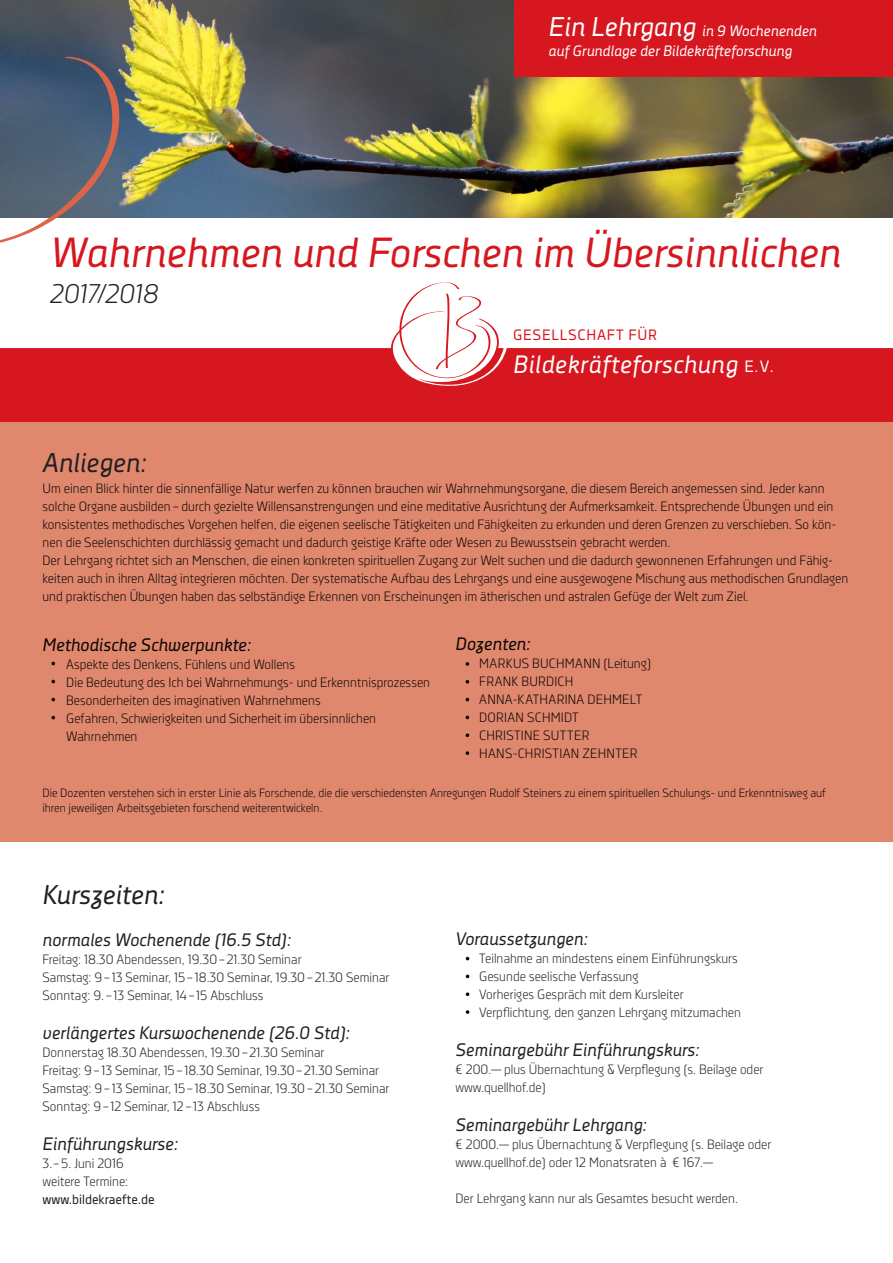
<style>
.page{position:relative;width:893px;height:1263px;background:#fff}
.page>*{position:absolute;margin:0;border:0;box-sizing:border-box;transform-origin:0 0}
.t1{font:italic 42px "Decima Nova";color:#d7171f}
.t2{font:italic 27px "Decima Nova";color:#231f20}
.t3{font:italic 27px "Decima Nova Lt";color:#231f20}
.t4{font:italic 25.05px "Decima Nova";letter-spacing:.02em;color:#fff}
.t5{font:italic 18px "Decima Nova";color:#231f20}
.t6{font:italic 18px "Decima Nova";color:#080302}
.t7{font:italic 15px "Decima Nova";color:#fff}
.t8{font:15px "Decima Nova";letter-spacing:.05em;color:#d7171f}
.t9{font:13.5px/18px "Decima Nova Lt";color:#080302}
.t10{font:13.5px "Decima Nova Lt";color:#231f20}
.t11{font:13.5px "Decima Nova";color:#231f20}
.t12{font:12px/15px "Decima Nova Lt";color:#080302}
.s1{font-size:27px}
.s2{font-style:normal;font-size:16.35px}
</style>
<div class="page">
<img style="left:121px;top:0;width:772px;height:218px">
<svg style="left:0;top:336px;width:893px;height:87px;background:#dc363d"></svg>
<svg style="left:395px;top:282px;width:109px;height:103px"></svg>
<div style="left:514px;top:0;width:379px;height:76px;background:#d7171f"></div>
<svg style="left:0;top:0;width:121px;height:243px;background:#616a7a"></svg>
<div style="left:0;top:423px;width:893px;height:419px;background:#df886e"></div>
<svg style="left:51px;top:662px;width:4px;height:3px"></svg>
<svg style="left:51px;top:716px;width:4px;height:3px"></svg>
<svg style="left:51px;top:698px;width:4px;height:3px"></svg>
<svg style="left:51px;top:680px;width:4px;height:3px"></svg>
<svg style="left:466px;top:662px;width:3px;height:4px"></svg>
<svg style="left:466px;top:733px;width:3px;height:4px"></svg>
<svg style="left:466px;top:751px;width:3px;height:4px"></svg>
<svg style="left:466px;top:1010px;width:3px;height:4px"></svg>
<svg style="left:466px;top:992px;width:3px;height:4px"></svg>
<svg style="left:466px;top:974px;width:3px;height:4px"></svg>
<p class="t7" style="left:549px;top:23px;width:270px"><span class="s1">Ein Lehrgang</span> in 9 Wochenenden</p>
<p class="t7" style="left:549px;top:42px;width:245px">auf Grundlage der Bildekräfteforschung</p>
<p class="t1" style="left:50px;top:229px;width:792px">Wahrnehmen und Forschen im Übersinnlichen</p>
<p class="t3" style="left:50px;top:278px;width:110px">2017/2018</p>
<p class="t8" style="left:513px;top:326px;width:146px">Gesellschaft für</p>
<p class="t4" style="left:513px;top:350px;width:262px">Bildekräfteforschung <span class="s2">e. v.</span></p>
<p class="t2" style="left:43px;top:447px;width:106px">Anliegen:</p>
<p class="t9" style="left:43px;top:479px;width:795px">Um einen Blick hinter die sinnenfällige Natur werfen zu können brauchen wir Wahrnehmungsorgane, die diesem Bereich angemessen sind. Jeder kann solche Organe ausbilden – durch gezielte Willensanstrengungen und eine meditative Ausrichtung der Aufmerksamkeit. Entsprechende Übungen und ein konsistentes methodisches Vorgehen helfen, die eigenen seelische Tätigkeiten und Fähigkeiten zu erkunden und deren Grenzen zu verschieben. So kön&shy;nen die Seelenschichten durchlässig gemacht und dadurch geistige Kräfte oder Wesen zu Bewusstsein gebracht werden.</p>
<p class="t9" style="left:43px;top:551px;width:807px">Der Lehrgang richtet sich an Menschen, die einen konkreten spirituellen Zugang zur Welt suchen und die dadurch gewonnenen Erfahrungen und Fähig&shy;keiten auch in ihren Alltag integrieren möchten. Der systematische Aufbau des Lehrgangs und eine ausgewogene Mischung aus methodischen Grundlagen und praktischen Übungen haben das selbständige Erkennen von Erscheinungen im ätherischen und astralen Gefüge der Welt zum Ziel.</p>
<p class="t6" style="left:43px;top:634px;width:210px">Methodische Schwerpunkte:</p>
<p class="t9" style="left:66px;top:655px;width:231px">Aspekte des Denkens, Fühlens und Wollens</p>
<p class="t9" style="left:66px;top:673px;width:366px">Die Bedeutung des Ich bei Wahrnehmungs- und Erkenntnisprozessen</p>
<p class="t9" style="left:66px;top:691px;width:256px">Besonderheiten des imaginativen Wahrnehmens</p>
<p class="t9" style="left:66px;top:709px;width:311px">Gefahren, Schwierigkeiten und Sicherheit im übersinnlichen<br>Wahrnehmen</p>
<p class="t6" style="left:455px;top:634px;width:77px">Dozenten:</p>
<p class="t9" style="left:479px;top:655px;width:20px">Markus</p>
<p class="t9" style="left:532px;top:655px;width:42px">Buchmann</p>
<p class="t9" style="left:603px;top:655px;width:49px">(Leitung)</p>
<p class="t9" style="left:479px;top:673px;width:16px">Frank</p>
<p class="t9" style="left:521px;top:673px;width:16px">Burdi</p>
<p class="t9" style="left:558px;top:673px;width:17px">ch</p>
<p class="t9" style="left:479px;top:691px;width:18px">Anna</p>
<p class="t9" style="left:513px;top:691px;width:44px">-Katharina</p>
<p class="t9" style="left:587px;top:691px;width:33px">Dehmelt</p>
<p class="t9" style="left:479px;top:709px;width:17px">Dorian</p>
<p class="t9" style="left:527px;top:709px;width:32px">Schmidt</p>
<p class="t9" style="left:479px;top:727px;width:24px">Christine</p>
<p class="t9" style="left:543px;top:727px;width:17px">Sutter</p>
<p class="t9" style="left:479px;top:745px;width:9px">Hans</p>
<p class="t9" style="left:513px;top:745px;width:29px">-Christian</p>
<p class="t9" style="left:582px;top:745px;width:33px">Zehnter</p>
<p class="t12" style="left:43px;top:786px;width:785px">Die Dozenten verstehen sich in erster Linie als Forschende, die die verschiedensten Anregungen Rudolf Steiners zu einem spirituellen Schulungs- und Erkenntnisweg auf ihren jeweiligen Arbeitsgebieten forschend weiterentwickeln.</p>
<p class="t2" style="left:43px;top:879px;width:124px">Kurszeiten:</p>
<p class="t5" style="left:43px;top:929px;width:250px">normales Wochenende (16.5 Std):</p>
<p class="t10" style="left:43px;top:951px;width:261px">Freitag: 18.30 Abendessen, 19.30 – 21.30 Seminar</p>
<p class="t10" style="left:43px;top:969px;width:348px">Samstag: 9 – 13 Seminar, 15 – 18.30 Seminar, 19.30 – 21.30 Seminar</p>
<p class="t10" style="left:43px;top:987px;width:222px">Sonntag: 9. – 13 Seminar, 14 – 15 Abschluss</p>
<p class="t5" style="left:43px;top:1022px;width:309px">verlängertes Kurswochenende (26.0 Std):</p>
<p class="t10" style="left:43px;top:1044px;width:283px">Donnerstag 18.30 Abendessen, 19.30 – 21.30 Seminar</p>
<p class="t10" style="left:43px;top:1062px;width:338px">Freitag: 9 – 13 Seminar, 15 – 18.30 Seminar, 19.30 – 21.30 Seminar</p>
<p class="t10" style="left:43px;top:1080px;width:348px">Samstag: 9 – 13 Seminar, 15 – 18.30 Seminar, 19.30 – 21.30 Seminar</p>
<p class="t10" style="left:43px;top:1098px;width:219px">Sonntag: 9 – 12 Seminar, 12 – 13 Abschluss</p>
<p class="t5" style="left:43px;top:1133px;width:137px">Einführungskurse:</p>
<p class="t10" style="left:43px;top:1155px;width:83px">3. – 5. Juni 2016</p>
<p class="t10" style="left:43px;top:1173px;width:87px">weitere Termine:</p>
<p class="t11" style="left:43px;top:1191px;width:114px">www.bildekraefte.de</p>
<p class="t5" style="left:455px;top:928px;width:134px">Voraussetzungen:</p>
<p class="t10" style="left:479px;top:950px;width:260px">Teilnahme an mindestens einem Einführungskurs</p>
<p class="t10" style="left:479px;top:968px;width:161px">Gesunde seelische Verfassung</p>
<p class="t10" style="left:479px;top:986px;width:206px">Vorheriges Gespräch mit dem Kursleiter</p>
<p class="t10" style="left:479px;top:1004px;width:263px">Verpflichtung, den ganzen Lehrgang mitzumachen</p>
<p class="t5" style="left:455px;top:1039px;width:246px">Seminargebühr Einführungskurs:</p>
<p class="t10" style="left:455px;top:1061px;width:310px">€ 200.— plus Übernachtung &amp; Verpflegung (s. Beilage oder</p>
<p class="t10" style="left:455px;top:1079px;width:92px">www.quellhof.de)</p>
<p class="t5" style="left:455px;top:1114px;width:193px">Seminargebühr Lehrgang:</p>
<p class="t10" style="left:455px;top:1136px;width:317px">€ 2000.— plus Übernachtung &amp; Verpflegung (s. Beilage oder</p>
<p class="t10" style="left:455px;top:1154px;width:259px">www.quellhof.de) oder 12 Monatsraten à € 167.—</p>
<p class="t10" style="left:455px;top:1190px;width:284px">Der Lehrgang kann nur als Gesamtes besucht werden.</p>
</div>
